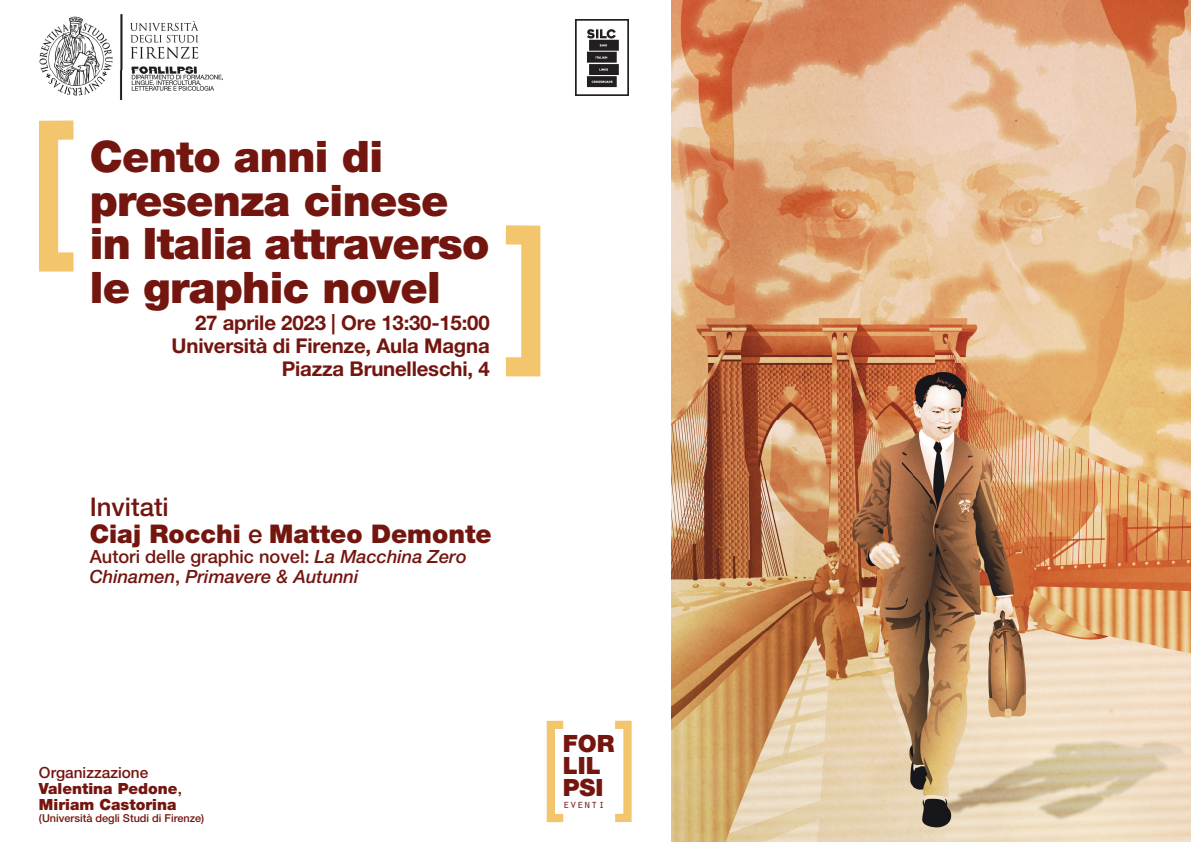
<style>
.page{position:relative;width:1191px;height:842px;background:#fff}
.page>*{position:absolute;margin:0;border:0;box-sizing:border-box;transform-origin:0 0}
.t1{font:900 43.5px/43.5px "Helvetica Neue LT Pro";letter-spacing:-.015em;color:#741610}
.t2{font:900 25.7px/26.9px "Helvetica Neue LT Pro";color:#741610}
.t3{font:900 23.8px/21.9px "Helvetica Neue LT Pro";color:#741610}
.t4{font:700 20.4px/23.1px "Helvetica Neue LT Pro";letter-spacing:-.01em;color:#741610;text-align:right}
.t5{font:italic 500 18.3px/19.9px "Helvetica Neue LT Pro";color:#741610}
.t6{font:900 15.4px/16.1px "Helvetica Neue LT Pro";color:#741610}
.t7{font:11.7px "Orator Std";color:#741610}
.t8{font:500 10.9px "Helvetica Neue LT Pro";color:#741610}
.s1{font-weight:500}
.s2{font-style:normal}
</style>
<div class="page">
<img style="left:671px;top:0;width:520px;height:842px">
<div style="left:39px;top:120px;width:44px;height:152px;border:19px solid #f3c56c"></div>
<div style="left:496px;top:225px;width:44px;height:151px;border:19px solid #f3c56c"></div>
<img style="left:39px;top:14px;width:183px;height:85px">
<div style="left:611px;top:721px;width:20px;height:101px;border:8px solid #f3c56c"></div>
<div style="left:547px;top:721px;width:20px;height:101px;border:8px solid #f3c56c"></div>
<img style="left:575px;top:19px;width:53px;height:76px">
<h1 class="t1" style="left:90px;top:135px;width:401px">Cento anni di presenza cinese in Italia attraverso le graphic novel</h1>
<p class="t4" style="left:172px;top:311px;width:319px">27 aprile 2023 | Ore 13:30-15:00<br>Università di Firenze, Aula Magna<br>Piazza Brunelleschi, 4</p>
<p class="t2" style="left:90px;top:493px;width:403px"><span class="s1">Invitati<br></span>Ciaj Rocchi <span class="s1">e</span> Matteo Demonte</p>
<p class="t5" style="left:90px;top:546px;width:379px"><span class="s2">Autori delle graphic novel:</span> La Macchina Zero<br>Chinamen<span class="s2">,</span> Primavere &amp; Autunni</p>
<p class="t6" style="left:39px;top:764px;width:144px"><span class="s1">Organizzazione<br></span>Valentina Pedone<span class="s1">,<br></span>Miriam Castorina</p>
<p class="t8" style="left:39px;top:812px;width:167px">(Università degli Studi di Firenze)</p>
<p class="t3" style="left:563px;top:732px;width:53px">FOR<br>LIL<br>PSI</p>
<p class="t7" style="left:563px;top:796px;width:44px">eventi</p>
</div>
